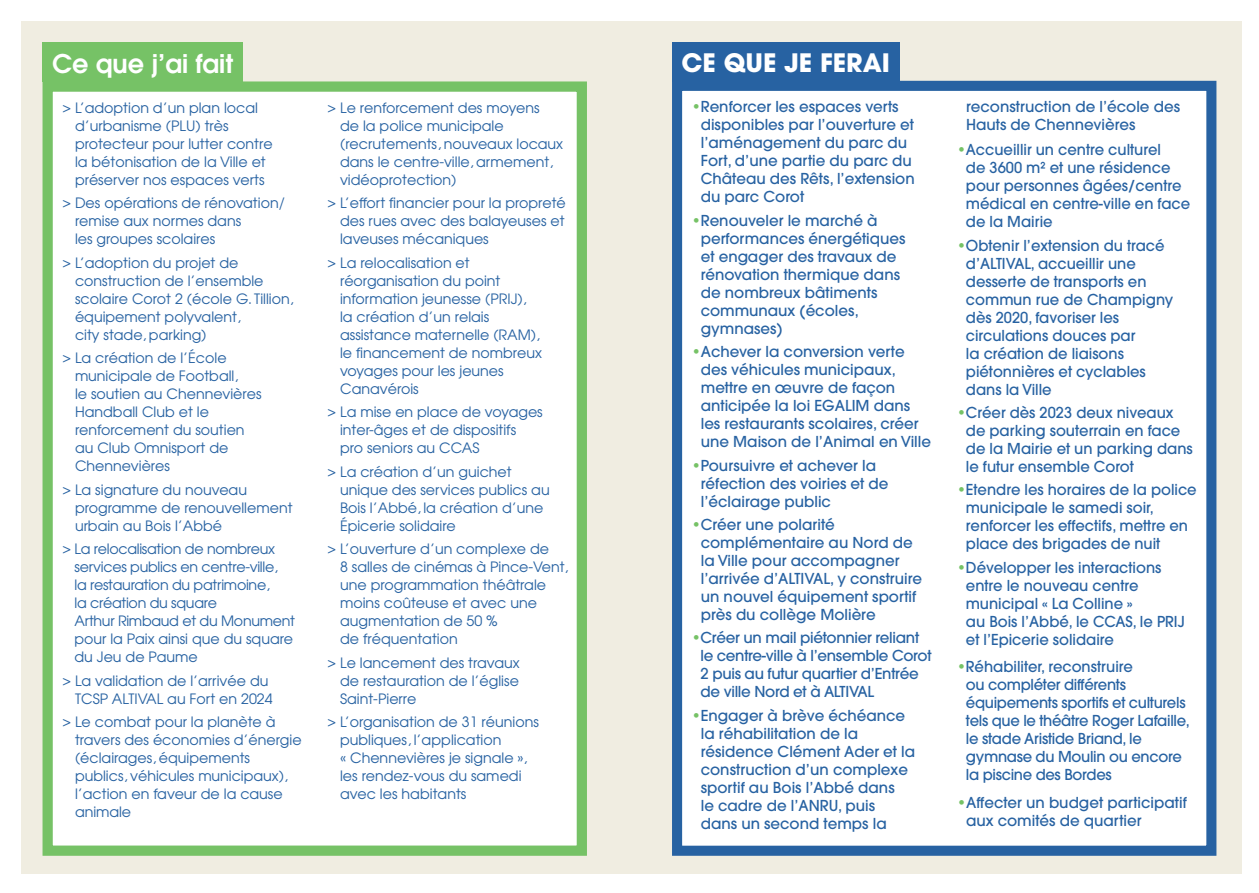
<style>
.page{position:relative;width:1259px;height:893px;background:#fff}
.page>*{position:absolute;margin:0;border:0;box-sizing:border-box;transform-origin:0 0}
.t1{font:600 25.65px "Avant Garde";color:#fff}
.t2{font:700 25.2px "Avant Garde";color:#fff}
.t3{font:500 15px/18px "Avant Garde";color:#2762a2}
.t4{font:500 15px/18px "Avant Garde";letter-spacing:-.02em;color:#2762a2}
.t5{font:14.25px/18px "Avant Garde";color:#2762a2}
.t6{font:14.25px/18px "Avant Garde";letter-spacing:-.02em;color:#2762a2}
.s1{color:#76c266}
</style>
<div class="page">
<div style="left:21px;top:21px;width:1221px;height:853px;background:#f0ede1"></div>
<div style="left:48px;top:87px;width:534px;height:764px;background:#fff"></div>
<div style="left:43px;top:81px;width:544px;height:775px;border:10px solid #76c266"></div>
<div style="left:43px;top:43px;width:200px;height:39px;background:#76c266"></div>
<div style="left:677px;top:86px;width:534px;height:765px;background:#fff"></div>
<div style="left:672px;top:81px;width:544px;height:775px;border:10px solid #2762a2"></div>
<div style="left:672px;top:43px;width:227px;height:39px;background:#2762a2"></div>
<h1 class="t1" style="left:52px;top:47px;width:182px">Ce que j’ai fait</h1>
<p class="t5" style="left:75px;top:99px;width:199px;text-indent:-13px">&gt; L’adoption d’un plan local d’urbanisme (PLU) très protecteur pour lutter contre la bétonisation de la Ville et préserver nos espaces verts</p>
<p class="t5" style="left:75px;top:194px;width:211px;text-indent:-13px">&gt; Des opérations de rénovation/ remise aux normes dans<br>les groupes scolaires</p>
<p class="t5" style="left:75px;top:253px;width:220px;text-indent:-13px">&gt; L’adoption du projet de construction de l’ensemble scolaire Corot 2 (école G. Tillion, équipement polyvalent,<br>city stade, parking)</p>
<p class="t5" style="left:75px;top:349px;width:188px;text-indent:-13px">&gt; La création de l’École municipale de Football,<br>le soutien au Chennevières<br>Handball Club et le renforcement du soutien au Club Omnisport de<br>Chennevières</p>
<p class="t5" style="left:75px;top:480px;width:219px;text-indent:-13px">&gt; La signature du nouveau programme de renouvellement urbain au Bois l’Abbé</p>
<p class="t6" style="left:74px;top:540px;width:222px;text-indent:-12px">&gt; La relocalisation de nombreux services publics en centre-ville,<br>la restauration du patrimoine,<br>la création du square<br>Arthur Rimbaud et du Monument pour la Paix ainsi que du square du Jeu de Paume</p>
<p class="t5" style="left:75px;top:671px;width:199px;text-indent:-13px">&gt; La validation de l’arrivée du<br>TCSP ALTIVAL au Fort en 2024</p>
<p class="t5" style="left:75px;top:713px;width:228px;text-indent:-13px">&gt; Le combat pour la planète à travers des économies d’énergie (éclairages, équipements publics, véhicules municipaux), l’action en faveur de la cause animale</p>
<p class="t5" style="left:340px;top:99px;width:224px;text-indent:-13px">&gt; Le renforcement des moyens<br>de la police municipale (recrutements, nouveaux locaux dans le centre-ville, armement, vidéoprotection)</p>
<p class="t5" style="left:340px;top:194px;width:227px;text-align:justify;text-indent:-13px">&gt; L’effort financier pour la propreté des rues avec des balayeuses et laveuses mécaniques</p>
<p class="t5" style="left:340px;top:253px;width:203px;text-indent:-13px">&gt; La relocalisation et réorganisation du point information jeunesse (PRIJ), la création d’un relais assistance maternelle (RAM), le financement de nombreux voyages pour les jeunes<br>Canavérois</p>
<p class="t5" style="left:340px;top:403px;width:204px;text-indent:-13px">&gt; La mise en place de voyages inter-âges et de dispositifs pro seniors au CCAS</p>
<p class="t5" style="left:340px;top:462px;width:211px;text-indent:-13px">&gt; La création d’un guichet unique des services publics au<br>Bois l’Abbé, la création d’une<br>Épicerie solidaire</p>
<p class="t5" style="left:340px;top:540px;width:230px;text-indent:-13px">&gt; L’ouverture d’un complexe de<br>8 salles de cinémas à Pince-Vent, une programmation théâtrale moins coûteuse et avec une augmentation de 50 %<br>de fréquentation</p>
<p class="t5" style="left:340px;top:653px;width:181px;text-align:justify;text-indent:-13px">&gt; Le lancement des travaux de restauration de l’église Saint-Pierre</p>
<p class="t5" style="left:340px;top:713px;width:200px;text-indent:-13px">&gt; L’organisation de 31 réunions publiques, l’application<br>« Chennevières je signale », les rendez-vous du samedi avec les habitants</p>
<h2 class="t2" style="left:681px;top:46px;width:210px">CE QUE JE FERAI</h2>
<p class="t3" style="left:701px;top:98px;width:215px;text-indent:-9px"><span class="s1">•</span>Renforcer les espaces verts disponibles par l’ouverture et l’aménagement du parc du<br>Fort, d’une partie du parc du<br>Château des Rêts, l’extension du parc Corot</p>
<p class="t3" style="left:701px;top:211px;width:206px;text-indent:-9px"><span class="s1">•</span>Renouveler le marché à performances énergétiques et engager des travaux de rénovation thermique dans de nombreux bâtiments communaux (écoles, gymnases)</p>
<p class="t3" style="left:701px;top:343px;width:232px;text-indent:-9px"><span class="s1">•</span>Achever la conversion verte des véhicules municipaux, mettre en œuvre de façon anticipée la loi EGALIM dans les restaurants scolaires, créer une Maison de l’Animal en Ville</p>
<p class="t3" style="left:701px;top:456px;width:189px;text-indent:-9px"><span class="s1">•</span>Poursuivre et achever la réfection des voiries et de l’éclairage public</p>
<p class="t3" style="left:701px;top:515px;width:223px;text-indent:-9px"><span class="s1">•</span>Créer une polarité complémentaire au Nord de la Ville pour accompagner l’arrivée d’ALTIVAL, y construire un nouvel équipement sportif près du collège Molière</p>
<p class="t4" style="left:700px;top:629px;width:232px;text-indent:-9px"><span class="s1">•</span>Créer un mail piétonnier reliant le centre-ville à l’ensemble Corot<br>2 puis au futur quartier d’Entrée de ville Nord et à ALTIVAL</p>
<p class="t3" style="left:701px;top:706px;width:216px;text-indent:-9px"><span class="s1">•</span>Engager à brève échéance la réhabilitation de la résidence Clément Ader et la construction d’un complexe sportif au Bois l’Abbé dans<br>le cadre de l’ANRU, puis dans un second temps la</p>
<p class="t3" style="left:966px;top:98px;width:215px">reconstruction de l’école des<br>Hauts de Chennevières</p>
<p class="t3" style="left:966px;top:141px;width:226px;text-indent:-9px"><span class="s1">•</span>Accueillir un centre culturel<br>de 3600 m² et une résidence pour personnes âgées/centre médical en centre-ville en face de la Mairie</p>
<p class="t3" style="left:966px;top:236px;width:209px;text-indent:-9px"><span class="s1">•</span>Obtenir l’extension du tracé d’ALTIVAL, accueillir une desserte de transports en commun rue de Champigny dès 2020, favoriser les circulations douces par<br>la création de liaisons piétonnières et cyclables dans la Ville</p>
<p class="t3" style="left:966px;top:403px;width:228px;text-indent:-9px"><span class="s1">•</span>Créer dès 2023 deux niveaux de parking souterrain en face de la Mairie et un parking dans le futur ensemble Corot</p>
<p class="t3" style="left:966px;top:481px;width:232px;text-indent:-9px"><span class="s1">•</span>Etendre les horaires de la police municipale le samedi soir, renforcer les effectifs, mettre en place des brigades de nuit</p>
<p class="t3" style="left:966px;top:558px;width:220px;text-indent:-9px"><span class="s1">•</span>Développer les interactions entre le nouveau centre municipal « La Colline »<br>au Bois l’Abbé, le CCAS, le PRIJ et l’Epicerie solidaire</p>
<p class="t4" style="left:966px;top:658px;width:225px;text-indent:-9px"><span class="s1">•</span>Réhabiliter, reconstruire<br>ou compléter différents équipements sportifs et culturels tels que le théâtre Roger Lafaille, le stade Aristide Briand, le gymnase du Moulin ou encore la piscine des Bordes</p>
<p class="t3" style="left:966px;top:793px;width:222px;text-indent:-9px"><span class="s1">•</span>Affecter un budget participatif aux comités de quartier</p>
</div>
